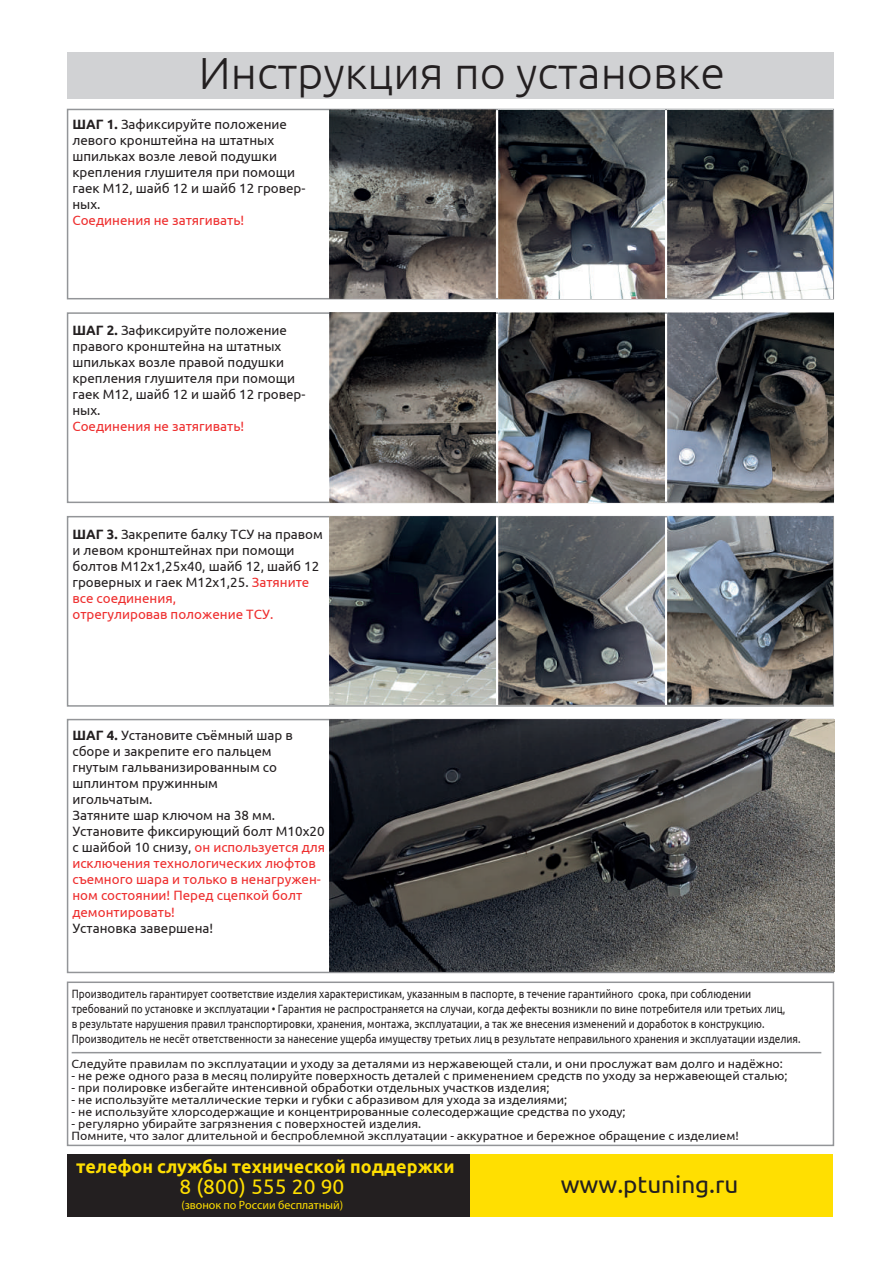
<style>
.page{position:relative;width:893px;height:1263px;background:#fff}
.page>*{position:absolute;margin:0;border:0;box-sizing:border-box;transform-origin:0 0}
.t1{font:300 45px "Ubuntu";color:#231f20}
.t2{font:24.3px "Ubuntu";color:#231f20}
.t3{font:21px "Ubuntu";letter-spacing:.005em;color:#ffdf01}
.t4{font:700 18px "Ubuntu";color:#ffdf01}
.t5{font:13.5px/16px "Ubuntu";color:#231f20}
.t6{font:13.5px "Ubuntu";color:#ee2d2d}
.t7{font:12px/12px "Ubuntu";color:#231f20}
.t8{font:12px/15px "Ubuntu";color:#231f20;scale:.84 1}
.t9{font:12px "Myriad Pro";letter-spacing:-.005em;color:#ffdf01}
.s1{font-weight:700}
.s2{color:#ee2d2d}
</style>
<div class="page">
<div style="left:67px;top:516px;width:767px;height:191px;border:2px solid #939598"></div>
<div style="left:67px;top:981px;width:767px;height:165px;border:2px solid #939598"></div>
<div style="left:67px;top:1154px;width:764px;height:63px;background:#231f20"></div>
<div style="left:470px;top:1154px;width:362px;height:63px;background:#ffdf01"></div>
<div style="left:67px;top:53px;width:766px;height:46px;background:#d1d2d4"></div>
<img style="left:330px;top:109px;width:166px;height:190px">
<img style="left:498px;top:109px;width:166px;height:190px">
<img style="left:667px;top:109px;width:166px;height:190px">
<img style="left:329px;top:313px;width:167px;height:190px">
<img style="left:498px;top:312px;width:166px;height:191px">
<img style="left:667px;top:312px;width:166px;height:191px">
<img style="left:330px;top:517px;width:166px;height:188px">
<img style="left:498px;top:517px;width:166px;height:188px">
<img style="left:667px;top:517px;width:166px;height:188px">
<img style="left:330px;top:720px;width:505px;height:252px">
<hr style="left:72px;top:1052px;width:749px;height:1px;background:#939598">
<h1 class="t1" style="left:199px;top:46px;width:528px">Инструкция по установке</h1>
<p class="t5" style="left:72px;top:116px;width:235px"><span class="s1">ШАГ 1.</span> Зафиксируйте положение левого кронштейна на штатных шпильках возле левой подушки крепления глушителя при помощи гаек М12, шайб 12 и шайб 12 гровер&shy;ных.</p>
<p class="t6" style="left:72px;top:212px;width:173px">Соединения не затягивать!</p>
<p class="t5" style="left:72px;top:322px;width:235px"><span class="s1">ШАГ 2.</span> Зафиксируйте положение правого кронштейна на штатных шпильках возле правой подушки крепления глушителя при помощи гаек М12, шайб 12 и шайб 12 гровер&shy;ных.</p>
<p class="t6" style="left:72px;top:418px;width:173px">Соединения не затягивать!</p>
<p class="t5" style="left:72px;top:525px;width:252px"><span class="s1">ШАГ 3.</span> Закрепите балку ТСУ на правом и левом кронштейнах при помощи болтов М12х1,25х40, шайб 12, шайб 12 гроверных и гаек М12х1,25. <span class="s2">Затяните все соединения,<br>отрегулировав положение ТСУ.</span></p>
<p class="t5" style="left:72px;top:726px;width:254px"><span class="s1">ШАГ 4.</span> Установите съёмный шар в сборе и закрепите его пальцем<br>гнутым гальванизированным со шплинтом пружинным<br>игольчатым.<br>Затяните шар ключом на 38 мм.<br>Установите фиксирующий болт М10х20 с шайбой 10 снизу, <span class="s2">он используется для исключения технологических люфтов съемного шара и только в ненагружен&shy;ном состоянии! Перед сцепкой болт демонтировать!</span></p>
<p class="t5" style="left:72px;top:919px;width:142px">Установка завершена!</p>
<p class="t8" style="left:72px;top:985px;width:869px">Производитель гарантирует соответствие изделия характеристикам, указанным в паспорте, в течение гарантийного срока, при соблюдении требований по установке и эксплуатации • Гарантия не распространяется на случаи, когда дефекты возникли по вине потребителя или третьих лиц,<br>в результате нарушения правил транспортировки, хранения, монтажа, эксплуатации, а так же внесения изменений и доработок в конструкцию.<br>Производитель не несёт ответственности за нанесение ущерба имуществу третьих лиц в результате неправильного хранения и эксплуатации изделия.</p>
<p class="t7" style="left:72px;top:1057px;width:713px">Следуйте правилам по эксплуатации и уходу за деталями из нержавеющей стали, и они прослужат вам долго и надёжно:</p>
<p class="t7" style="left:72px;top:1069px;width:717px">- не реже одного раза в месяц полируйте поверхность деталей с применением средств по уходу за нержавеющей сталью;</p>
<p class="t7" style="left:72px;top:1081px;width:479px">- при полировке избегайте интенсивной обработки отдельных участков изделия;</p>
<p class="t7" style="left:72px;top:1093px;width:497px">- не используйте металлические терки и губки с абразивом для ухода за изделиями;</p>
<p class="t7" style="left:72px;top:1105px;width:555px">- не используйте хлорсодержащие и концентрированные солесодержащие средства по уходу;</p>
<p class="t7" style="left:72px;top:1117px;width:669px">- регулярно убирайте загрязнения с поверхностей изделия.<br>Помните, что залог длительной и беспроблемной эксплуатации - аккуратное и бережное обращение с изделием!</p>
<h3 class="t4" style="left:76px;top:1156px;width:380px">телефон службы технической поддержки</h3>
<h3 class="t3" style="left:179px;top:1174px;width:166px">8 (800) 555 20 90</h3>
<p class="t9" style="left:181px;top:1197px;width:163px">(звонок по России бесплатный)</p>
<h2 class="t2" style="left:561px;top:1169px;width:179px">www.ptuning.ru</h2>
</div>
